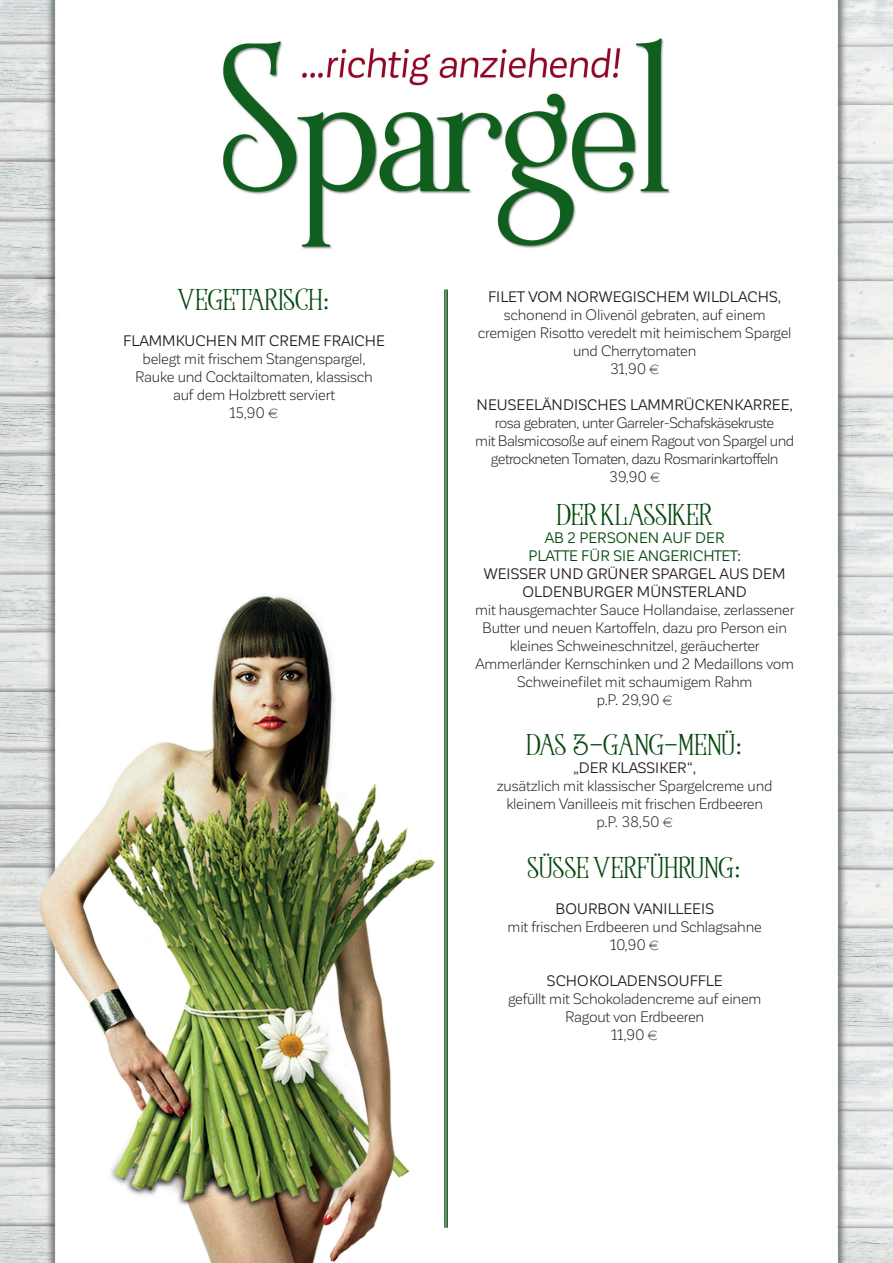
<style>
.page{position:relative;width:893px;height:1263px;background:#fff}
.page>*{position:absolute;margin:0;border:0;box-sizing:border-box;transform-origin:0 0}
.t1{font:21px "Wallington Pro";letter-spacing:.01em;color:#06490e}
.t2{font:15px/18px "Corporative Sans";letter-spacing:-.015em;color:#231f20;text-align:center}
.t3{font:15px/18px "Corporative Sans";letter-spacing:-.035em;color:#231f20;text-align:center}
.t4{font:15px "Corporative Sans";letter-spacing:.01em;color:#231f20}
.t5{font:15px/18px "Corporative Sans";letter-spacing:.01em;color:#06490e;text-align:center}
.s1{font-family:"Eurofont";font-size:12px}
.s2{font-style:inherit}
</style>
<div class="page">
<img style="left:0;top:0;width:893px;height:1263px">
<hr style="left:447px;top:289px;width:1px;height:939px;background:#06490e">
<hr style="left:446px;top:289px;width:1px;height:939px;background:#06490e">
<hr style="left:444px;top:289px;width:1px;height:939px;background:#06490e">
<p class="t1" style="left:178px;top:291px;width:154px">VEGETARISCH:</p>
<p class="t4" style="left:123px;top:333px;width:263px">FLAMMKUCHEN MIT CREME FRAICHE</p>
<p class="t2" style="left:142px;top:350px;width:225px">belegt mit frischem Stangenspargel,</p>
<p class="t2" style="left:135px;top:368px;width:239px">Rauke und Cocktailtomaten, klassisch</p>
<p class="t2" style="left:173px;top:386px;width:163px">auf dem Holzbrett serviert</p>
<p class="t2" style="left:230px;top:404px;width:50px">15,90 <span class="s1">A</span></p>
<p class="t4" style="left:488px;top:288px;width:295px">FILET VOM NORWEGISCHEM WILDLACHS,</p>
<p class="t2" style="left:478px;top:305px;width:315px">schonend in Olivenöl gebraten, auf einem cremigen Risotto veredelt mit heimischem Spargel und Cherrytomaten</p>
<p class="t2" style="left:610px;top:359px;width:51px">31,90 <span class="s1">A</span></p>
<p class="t4" style="left:477px;top:396px;width:318px">NEUSEELÄNDISCHES LAMMRÜCKENKARREE,</p>
<p class="t3" style="left:475px;top:413px;width:321px">rosa gebraten, unter Garreler-Schafskäsekruste<br>mit Balsmicosoße auf einem Ragout von Spargel und getrockneten Tomaten, dazu Rosmarinkartoffeln</p>
<p class="t2" style="left:609px;top:467px;width:53px">39,90 <span class="s1">A</span></p>
<p class="t1" style="left:557px;top:505px;width:157px">DER KLASSIKER</p>
<p class="t5" style="left:528px;top:529px;width:214px">AB 2 PERSONEN AUF DER<br>PLATTE FÜR SIE ANGERICHTET:</p>
<p class="t4" style="left:484px;top:566px;width:303px">WEISSER UND GRÜNER SPARGEL AUS DEM</p>
<p class="t2" style="left:475px;top:583px;width:321px"><span class="s2">OLDENBURGER MÜNSTERLAND<br></span>mit hausgemachter Sauce Hollandaise, zerlassener Butter und neuen Kartoffeln, dazu pro Person ein kleines Schweineschnitzel, geräucherter Ammerländer Kernschinken und 2 Medaillons vom Schweinefilet mit schaumigem Rahm</p>
<p class="t2" style="left:597px;top:691px;width:78px">p.P. 29,90 <span class="s1">A</span></p>
<p class="t1" style="left:526px;top:736px;width:218px">DAS 3-GANG-MENÜ:</p>
<p class="t2" style="left:497px;top:759px;width:277px"><span class="s2">„DER KLASSIKER“,<br></span>zusätzlich mit klassischer Spargelcreme und kleinem Vanilleeis mit frischen Erdbeeren</p>
<p class="t2" style="left:596px;top:813px;width:78px">p.P. 38,50 <span class="s1">A</span></p>
<p class="t1" style="left:528px;top:858px;width:215px">SÜSSE VERFÜHRUNG:</p>
<p class="t2" style="left:508px;top:899px;width:256px"><span class="s2">BOURBON VANILLEEIS<br></span>mit frischen Erdbeeren und Schlagsahne</p>
<p class="t2" style="left:610px;top:935px;width:50px">10,90 <span class="s1">A</span></p>
<p class="t2" style="left:508px;top:971px;width:255px"><span class="s2">SCHOKOLADENSOUFFLE<br></span>gefüllt mit Schokoladencreme auf einem</p>
<p class="t2" style="left:565px;top:1007px;width:141px">Ragout von Erdbeeren</p>
<p class="t2" style="left:612px;top:1025px;width:48px">11,90 <span class="s1">A</span></p>
</div>
